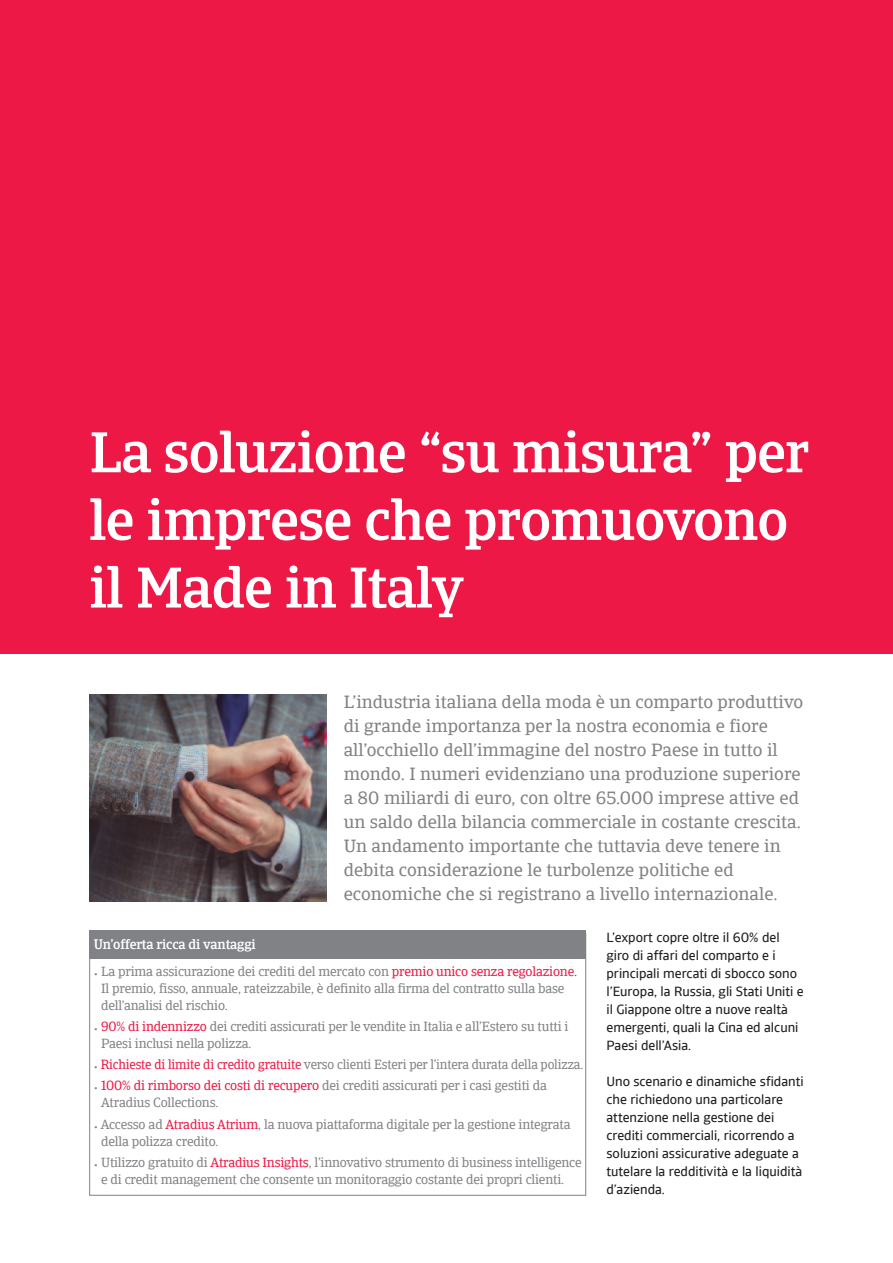
<style>
.page{position:relative;width:893px;height:1263px;background:#fff}
.page>*{position:absolute;margin:0;border:0;box-sizing:border-box;transform-origin:0 0}
.t1{font:500 57px/67.7px "Catalana";letter-spacing:-.015em;color:#fff}
.t2{font:18px/24px "Catalana";color:#808285}
.t3{font:13.5px/17px "Catalana";letter-spacing:-.015em;color:#808285}
.t4{font:13.5px/18px "Catalana Sans";color:#231f20}
.t5{font:13.5px "Catalana";letter-spacing:-.015em;color:#808285;scale:.93 1}
.t6{font:500 13.5px "Catalana";letter-spacing:-.01em;color:#fff}
.s1{color:#ed1845}
</style>
<div class="page">
<div style="left:0;top:0;width:893px;height:653px;background:#ed1845"></div>
<img style="left:89px;top:695px;width:237px;height:206px">
<div style="left:89px;top:931px;width:497px;height:28px;background:#808285"></div>
<h1 class="t1" style="left:89px;top:418px;width:722px">La soluzione “su misura” per le imprese che promuovono il Made in Italy</h1>
<p class="t2" style="left:344px;top:690px;width:461px">L’industria italiana della moda è un comparto produttivo di grande importanza per la nostra economia e fiore all’occhiello dell’immagine del nostro Paese in tutto il mondo. I numeri evidenziano una produzione superiore a 80 miliardi di euro, con oltre 65.000 imprese attive ed un saldo della bilancia commerciale in costante crescita.<br>Un andamento importante che tuttavia deve tenere in debita considerazione le turbolenze politiche ed economiche che si registrano a livello internazionale.</p>
<p class="t4" style="left:606px;top:928px;width:199px">L’export copre oltre il 60% del giro di affari del comparto e i principali mercati di sbocco sono l’Europa, la Russia, gli Stati Uniti e il Giappone oltre a nuove realtà emergenti, quali la Cina ed alcuni<br>Paesi dell’Asia.</p>
<p class="t4" style="left:606px;top:1072px;width:199px">Uno scenario e dinamiche sfidanti che richiedono una particolare attenzione nella gestione dei crediti commerciali, ricorrendo a soluzioni assicurative adeguate a tutelare la redditività e la liquidità d’azienda.</p>
<p class="t6" style="left:94px;top:935px;width:163px">Un’offerta ricca di vantaggi</p>
<p class="t3" style="left:101px;top:963px;width:477px;text-indent:-7px">• La prima assicurazione dei crediti del mercato con <span class="s1">premio unico senza regolazione.<br></span>Il premio, fisso, annuale, rateizzabile, è definito alla firma del contratto sulla base dell’analisi del rischio.</p>
<p class="t3" style="left:101px;top:1018px;width:469px;text-indent:-7px">• <span class="s1">90% di indennizzo</span> dei crediti assicurati per le vendite in Italia e all’Estero su tutti i<br>Paesi inclusi nella polizza.</p>
<p class="t5" style="left:94px;top:1056px;width:528px">• <span class="s1">Richieste di limite di credito gratuite</span> verso clienti Esteri per l’intera durata della polizza.</p>
<p class="t3" style="left:101px;top:1077px;width:447px;text-indent:-7px">• <span class="s1">100% di rimborso dei costi di recupero</span> dei crediti assicurati per i casi gestiti da<br>Atradius Collections.</p>
<p class="t3" style="left:101px;top:1115px;width:471px;text-indent:-7px">• Accesso ad <span class="s1">Atradius Atrium</span>, la nuova piattaforma digitale per la gestione integrata della polizza credito.</p>
<p class="t3" style="left:101px;top:1153px;width:482px;text-indent:-7px">• Utilizzo gratuito di <span class="s1">Atradius Insights</span>, l’innovativo strumento di business intelligence e di credit management che consente un monitoraggio costante dei propri clienti.</p>
</div>
